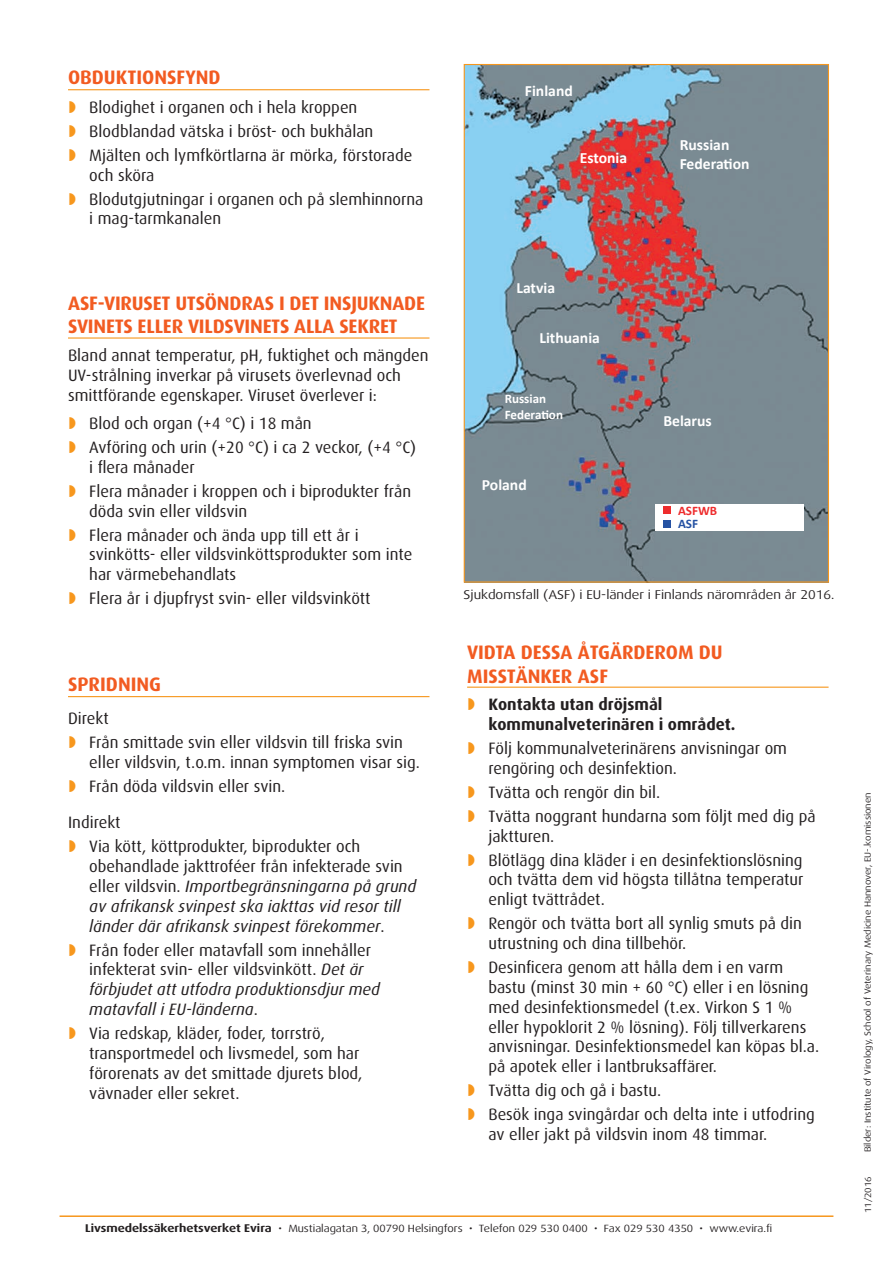
<style>
.page{position:relative;width:893px;height:1263px;background:#fff}
.page>*{position:absolute;margin:0;border:0;box-sizing:border-box;transform-origin:0 0}
.Kappaleen_pääotsikko{font:700 19.5px/23.4px "Dax";letter-spacing:-.01em;color:#f25b21}
.leipis{font:16.5px/19.8px "Dax";color:#231f20}
.t1{font:italic 16.5px/19.8px "Dax";color:#231f20}
.t2{font:700 16.5px/19.8px "Dax";color:#231f20}
.t3{font:700 15.6px/18.8px "Calibri";color:#fff}
.t4{font:700 13.05px/15.6px "Calibri";color:#fff}
.t5{font:700 13.05px "Calibri";color:#ee2c2d}
.t6{font:700 13.05px "Calibri";color:#2552a3}
.Alatunniste{font:12.75px "Dax Wide";color:#231f20}
.Alatunniste-2{font:10.5px "Dax Wide";color:#231f20}
.Alatunniste-3{font:9px "Dax Wide";color:#231f20}
.s1{font-style:normal}
.s2{font-style:italic}
.s3{font-weight:700;font-size:11.25px}
</style>
<div class="page">
<hr style="left:60px;top:1215px;width:773px;height:2px;background:#f7971d">
<img style="left:466px;top:66px;width:361px;height:515px">
<div style="left:655px;top:504px;width:149px;height:26px;background:#fff"></div>
<div style="left:663px;top:506px;width:8px;height:8px;background:#ee2c2d"></div>
<div style="left:663px;top:520px;width:8px;height:8px;background:#2552a3"></div>
<hr style="left:68px;top:89px;width:361px;height:1px;background:#f7971d">
<hr style="left:68px;top:337px;width:361px;height:2px;background:#f7971d">
<hr style="left:68px;top:696px;width:361px;height:1px;background:#f7971d">
<hr style="left:467px;top:687px;width:362px;height:1px;background:#f7971d">
<p class="Kappaleen_pääotsikko" style="left:68px;top:66px;width:154px">OBDUKTIONSFYND</p>
<p class="leipis" style="left:89px;top:97px;width:270px">Blodighet i organen och i hela kroppen</p>
<p class="leipis" style="left:89px;top:121px;width:286px">Blodblandad vätska i bröst- och bukhålan</p>
<p class="leipis" style="left:89px;top:145px;width:324px">Mjälten och lymfkörtlarna är mörka, förstorade och sköra</p>
<p class="leipis" style="left:89px;top:189px;width:336px">Blodutgjutningar i organen och på slemhinnorna i mag-tarmkanalen</p>
<p class="Kappaleen_pääotsikko" style="left:68px;top:292px;width:358px">ASF-VIRUSET UTSÖNDRAS I DET INSJUKNADE<br>SVINETS ELLER VILDSVINETS ALLA SEKRET</p>
<p class="leipis" style="left:68px;top:345px;width:362px">Bland annat temperatur, pH, fuktighet och mängden<br>UV-strålning inverkar på virusets överlevnad och smittförande egenskaper. Viruset överlever i:</p>
<p class="leipis" style="left:89px;top:413px;width:224px">Blod och organ (+4 °C) i 18 mån</p>
<p class="leipis" style="left:89px;top:437px;width:328px">Avföring och urin (+20 °C) i ca 2 veckor, (+4 °C) i flera månader</p>
<p class="leipis" style="left:89px;top:481px;width:323px">Flera månader i kroppen och i biprodukter från döda svin eller vildsvin</p>
<p class="leipis" style="left:89px;top:525px;width:324px">Flera månader och ända upp till ett år i svinkötts- eller vildsvinköttsprodukter som inte har värmebehandlats</p>
<p class="leipis" style="left:89px;top:589px;width:283px">Flera år i djupfryst svin- eller vildsvinkött</p>
<p class="Kappaleen_pääotsikko" style="left:68px;top:673px;width:95px">SPRIDNING</p>
<p class="leipis" style="left:68px;top:708px;width:42px">Direkt</p>
<p class="leipis" style="left:89px;top:732px;width:332px">Från smittade svin eller vildsvin till friska svin eller vildsvin, t.o.m. innan symptomen visar sig.</p>
<p class="leipis" style="left:89px;top:776px;width:197px">Från döda vildsvin eller svin.</p>
<p class="leipis" style="left:68px;top:813px;width:54px">Indirekt</p>
<p class="t1" style="left:89px;top:837px;width:328px"><span class="s1">Via kött, köttprodukter, biprodukter och obehandlade jakttroféer från infekterade svin eller vildsvin.</span> Importbegränsningarna på grund av afrikansk svinpest ska iakttas vid resor till länder där afrikansk svinpest förekommer<span class="s1">.</span></p>
<p class="leipis" style="left:89px;top:940px;width:292px">Från foder eller matavfall som innehåller infekterat svin- eller vildsvinkött. <span class="s2">Det är förbjudet att utfodra produktionsdjur med matavfall i EU-länderna</span>.</p>
<p class="leipis" style="left:89px;top:1023px;width:275px">Via redskap, kläder, foder, torrströ, transportmedel och livsmedel, som har förorenats av det smittade djurets blod, vävnader eller sekret.</p>
<p class="t3" style="left:525px;top:81px;width:49px">Finland</p>
<p class="t3" style="left:580px;top:149px;width:49px">Estonia</p>
<p class="t3" style="left:680px;top:136px;width:71px">Russian<br>Federation</p>
<p class="t3" style="left:516px;top:279px;width:40px">Latvia</p>
<p class="t3" style="left:539px;top:328px;width:62px">Lithuania</p>
<p class="t4" style="left:505px;top:391px;width:60px">Russian<br>Federation</p>
<p class="t3" style="left:482px;top:476px;width:46px">Poland</p>
<p class="t3" style="left:663px;top:412px;width:50px">Belarus</p>
<p class="t5" style="left:678px;top:503px;width:41px">ASFWB</p>
<p class="t6" style="left:678px;top:515px;width:22px">ASF</p>
<p class="Alatunniste" style="left:463px;top:587px;width:372px">Sjukdomsfall (ASF) i EU-länder i Finlands närområden år 2016.</p>
<p class="Kappaleen_pääotsikko" style="left:467px;top:641px;width:257px">VIDTA DESSA ÅTGÄRDEROM DU<br>MISSTÄNKER ASF</p>
<p class="t2" style="left:488px;top:694px;width:249px">Kontakta utan dröjsmål kommunalveterinären i området.</p>
<p class="leipis" style="left:488px;top:738px;width:300px">Följ kommunalveterinärens anvisningar om rengöring och desinfektion.</p>
<p class="leipis" style="left:488px;top:782px;width:173px">Tvätta och rengör din bil.</p>
<p class="leipis" style="left:488px;top:806px;width:329px">Tvätta noggrant hundarna som följt med dig på jaktturen.</p>
<p class="leipis" style="left:488px;top:850px;width:317px;text-align:justify">Blötlägg dina kläder i en desinfektionslösning och tvätta dem vid högsta tillåtna temperatur enligt tvättrådet.</p>
<p class="leipis" style="left:488px;top:914px;width:315px">Rengör och tvätta bort all synlig smuts på din utrustning och dina tillbehör.</p>
<p class="leipis" style="left:488px;top:958px;width:332px">Desinficera genom att hålla dem i en varm bastu (minst 30 min + 60 °C) eller i en lösning med desinfektionsmedel (t.ex. Virkon S 1 % eller hypoklorit 2 % lösning). Följ tillverkarens anvisningar. Desinfektionsmedel kan köpas bl.a. på apotek eller i lantbruksaffärer.</p>
<p class="leipis" style="left:488px;top:1081px;width:174px">Tvätta dig och gå i bastu.</p>
<p class="leipis" style="left:488px;top:1105px;width:328px">Besök inga svingårdar och delta inte i utfodring av eller jakt på vildsvin inom 48 timmar.</p>
<p class="Alatunniste-2" style="left:85px;top:1222px;width:689px"><span class="s3">Livsmedelssäkerhetsverket Evira</span> • Mustialagatan 3, 00790 Helsingfors • Telefon 029 530 0400 • Fax 029 530 4350 • www.evira.fi</p>
<p class="Alatunniste-3" style="left:863px;top:1152px;width:361px;rotate:-90deg">Bilder: Institute of Virology, School of Veterinary Medicine Hannover, EU-.komissionen</p>
<p class="Alatunniste-3" style="left:863px;top:1213px;width:38px;rotate:-90deg">11/2016</p>
</div>
